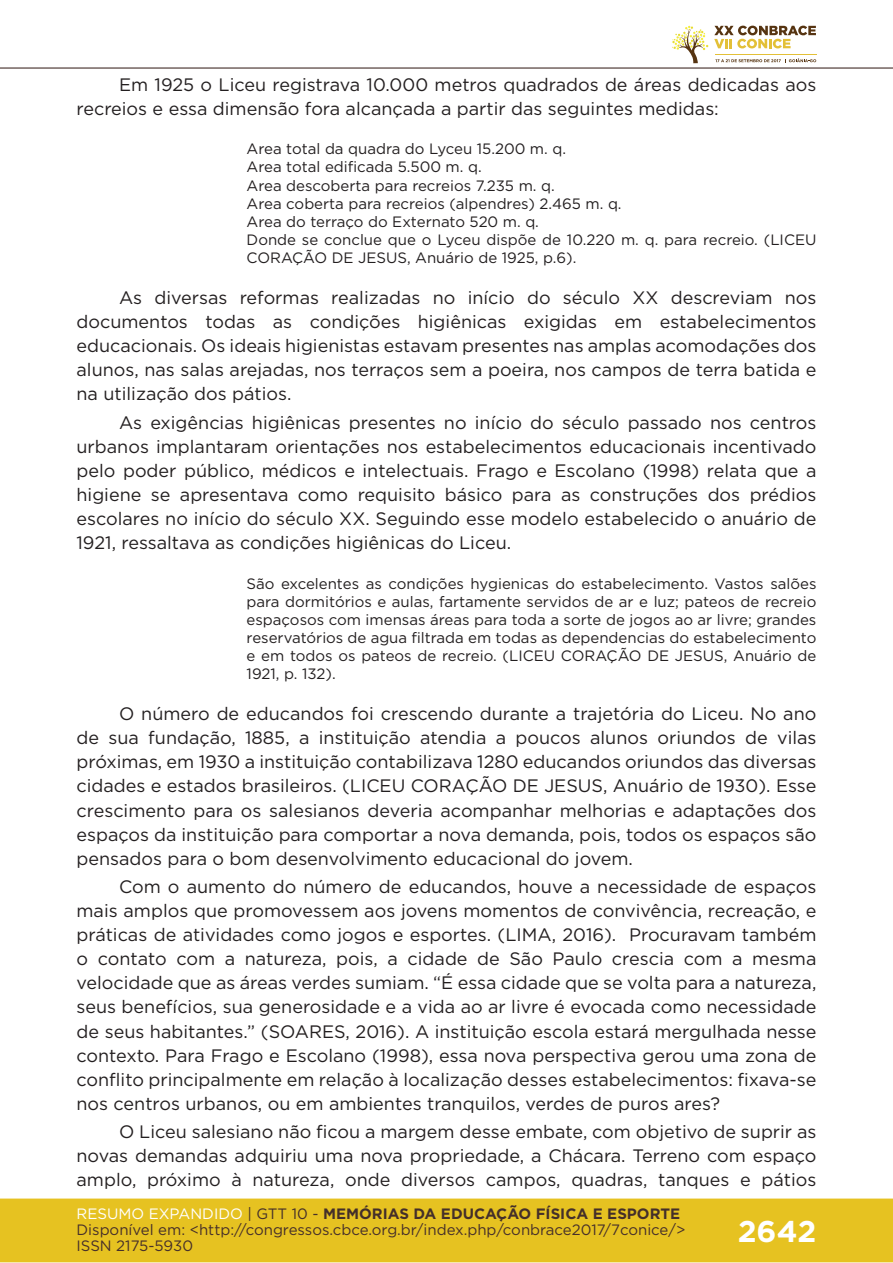
<style>
.page{position:relative;width:893px;height:1263px;background:#fff}
.page>*{position:absolute;margin:0;border:0;box-sizing:border-box;transform-origin:0 0}
.t1{font:700 30px "Gotham";color:#fff}
.t2{font:18px/24.2px "Gotham";color:#231f20;text-align:justify}
.t3{font:15px/18.1px "Gotham";color:#231f20}
.t4{font:15px/16px "Gotham";color:#462f2a}
.s1{color:#fff}
.s2{color:#442f2a}
.s3{font-weight:700;color:#442f2a}
</style>
<div class="page">
<div style="left:0;top:1198px;width:893px;height:64px;background:#e6c221;border:2px solid #e6c221"></div>
<hr style="left:0;top:67px;width:893px;height:2px;background:#442f2a">
<svg style="left:672px;top:26px;width:144px;height:37px"></svg>
<p class="t2" style="left:77px;top:72px;width:741px;text-indent:43px">Em 1925 o Liceu registrava 10.000 metros quadrados de áreas dedicadas aos recreios e essa dimensão fora alcançada a partir das seguintes medidas:</p>
<p class="t3" style="left:247px;top:140px;width:571px">Area total da quadra do Lyceu 15.200 m. q.<br>Area total edificada 5.500 m. q.<br>Area descoberta para recreios 7.235 m. q.<br>Area coberta para recreios (alpendres) 2.465 m. q.<br>Area do terraço do Externato 520 m. q.<br>Donde se conclue que o Lyceu dispõe de 10.220 m. q. para recreio. (LICEU CORAÇÃO DE JESUS, Anuário de 1925, p.6).</p>
<p class="t2" style="left:77px;top:285px;width:741px;text-indent:43px">As diversas reformas realizadas no início do século XX descreviam nos documentos todas as condições higiênicas exigidas em estabelecimentos educacionais. Os ideais higienistas estavam presentes nas amplas acomodações dos alunos, nas salas arejadas, nos terraços sem a poeira, nos campos de terra batida e na utilização dos pátios.</p>
<p class="t2" style="left:77px;top:410px;width:741px;text-indent:43px">As exigências higiênicas presentes no início do século passado nos centros urbanos implantaram orientações nos estabelecimentos educacionais incentivado pelo poder público, médicos e intelectuais. Frago e Escolano (1998) relata que a higiene se apresentava como requisito básico para as construções dos prédios escolares no início do século XX. Seguindo esse modelo estabelecido o anuário de 1921, ressaltava as condições higiênicas do Liceu.</p>
<p class="t3" style="left:247px;top:574px;width:571px;text-align:justify">São excelentes as condições hygienicas do estabelecimento. Vastos salões para dormitórios e aulas, fartamente servidos de ar e luz; pateos de recreio espaçosos com imensas áreas para toda a sorte de jogos ao ar livre; grandes reservatórios de agua filtrada em todas as dependencias do estabelecimento e em todos os pateos de recreio. (LICEU CORAÇÃO DE JESUS, Anuário de 1921, p. 132).</p>
<p class="t2" style="left:77px;top:701px;width:741px;text-indent:43px">O número de educandos foi crescendo durante a trajetória do Liceu. No ano de sua fundação, 1885, a instituição atendia a poucos alunos oriundos de vilas próximas, em 1930 a instituição contabilizava 1280 educandos oriundos das diversas cidades e estados brasileiros. (LICEU CORAÇÃO DE JESUS, Anuário de 1930). Esse crescimento para os salesianos deveria acompanhar melhorias e adaptações dos espaços da instituição para comportar a nova demanda, pois, todos os espaços são pensados para o bom desenvolvimento educacional do jovem.</p>
<p class="t2" style="left:77px;top:874px;width:741px;text-indent:43px">Com o aumento do número de educandos, houve a necessidade de espaços mais amplos que promovessem aos jovens momentos de convivência, recreação, e práticas de atividades como jogos e esportes. (LIMA, 2016). Procuravam também o contato com a natureza, pois, a cidade de São Paulo crescia com a mesma velocidade que as áreas verdes sumiam. “É essa cidade que se volta para a natureza, seus benefícios, sua generosidade e a vida ao ar livre é evocada como necessidade de seus habitantes.” (SOARES, 2016). A instituição escola estará mergulhada nesse contexto. Para Frago e Escolano (1998), essa nova perspectiva gerou uma zona de conflito principalmente em relação à localização desses estabelecimentos: fixava-se nos centros urbanos, ou em ambientes tranquilos, verdes de puros ares?</p>
<p class="t2" style="left:77px;top:1119px;width:741px;text-indent:43px">O Liceu salesiano não ficou a margem desse embate, com objetivo de suprir as novas demandas adquiriu uma nova propriedade, a Chácara. Terreno com espaço amplo, próximo à natureza, onde diversos campos, quadras, tanques e pátios</p>
<p class="t4" style="left:77px;top:1205px;width:610px"><span class="s1">RESUMO EXPANDIDO</span> <span class="s2">| GTT 10 -</span> <span class="s3">MEMÓRIAS DA EDUCAÇÃO FÍSICA E ESPORTE<br></span>Disponível em: &lt;http://congressos.cbce.org.br/index.php/conbrace2017/7conice/&gt;<br>ISSN 2175-5930</p>
<h1 class="t1" style="left:738px;top:1212px;width:80px">2642</h1>
</div>
